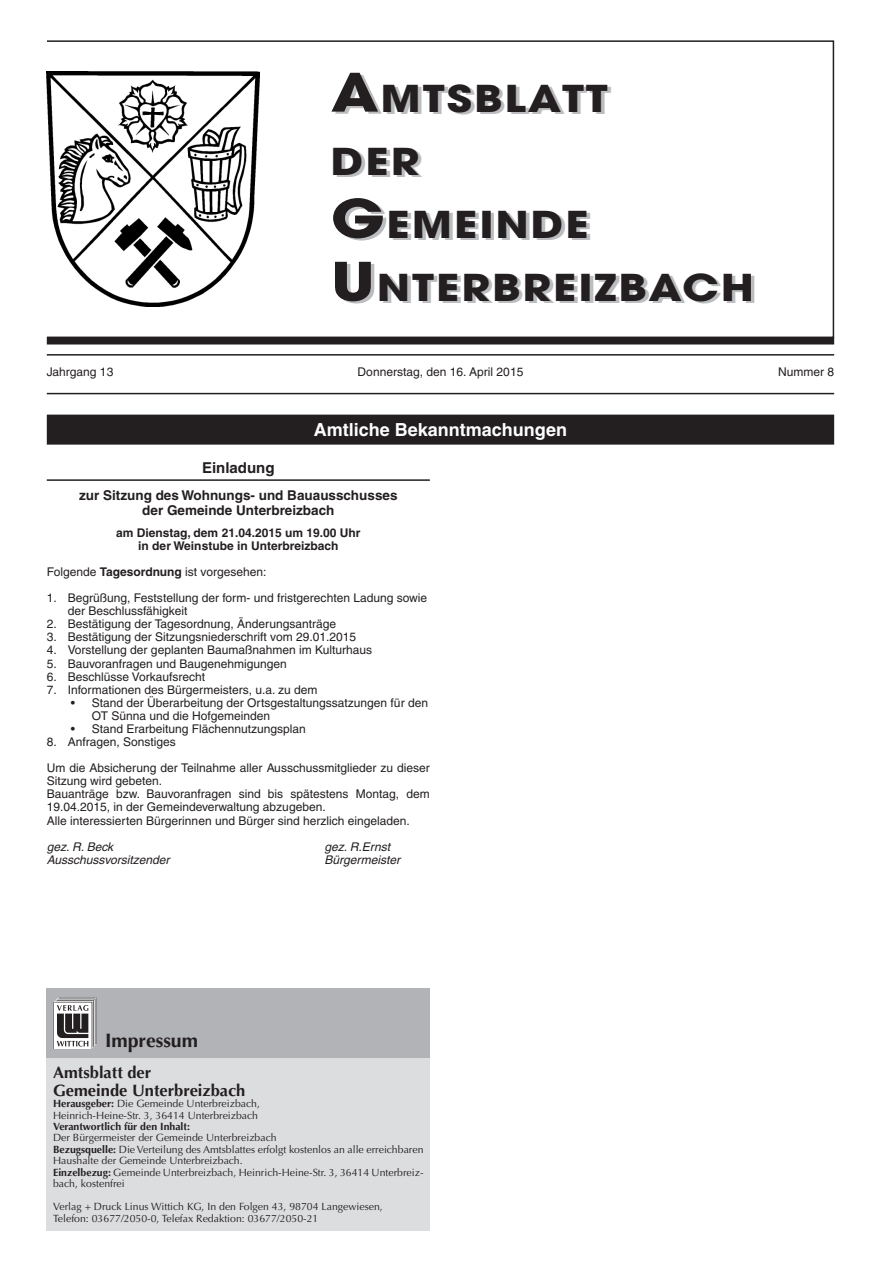
<style>
.page{position:relative;width:881px;height:1263px;background:#fff}
.page>*{position:absolute;margin:0;border:0;box-sizing:border-box;transform-origin:0 0}
.t1{font:700 36.75px "Avant Garde LT";letter-spacing:.045em;color:#231f20;scale:1.2 1}
.t2{font:700 19.5px "Optima LT";color:#231f20}
.Negativbalken{font:700 18px "Helvetica LT";color:#fff}
.t3{font:700 16.5px "Optima LT";color:#231f20}
.Überschrift_ohne_abs{font:700 15px "Helvetica LT";color:#231f20}
.Zwischenüberschrift{font:700 13.5px/14.7px "Helvetica LT";color:#231f20;text-align:center}
.Einzug_0_5{font:12px/13px "Helvetica LT";color:#231f20}
.t4{font:700 12px "Helvetica LT";color:#231f20}
.t5{font:italic 12px "Helvetica LT";color:#231f20}
.t6{font:10.5px/11.4px "Optima LT";color:#231f20}
.t7{font:700 10.5px "Optima LT";color:#231f20}
.s1{font-size:52.5px}
.s2{font-weight:700}
</style>
<div class="page">
<div style="left:47px;top:337px;width:786px;height:7px;background:#231f20"></div>
<img style="left:47px;top:72px;width:212px;height:235px">
<hr style="left:47px;top:354px;width:786px;height:2px;background:#231f20">
<hr style="left:47px;top:393px;width:786px;height:1px;background:#231f20">
<hr style="left:47px;top:479px;width:382px;height:2px;background:#231f20">
<div style="left:47px;top:415px;width:786px;height:30px;background:#231f20"></div>
<div style="left:47px;top:1047px;width:382px;height:184px;background:#dcdddf"></div>
<div style="left:47px;top:989px;width:382px;height:69px;background:#b2b3b7"></div>
<img style="left:53px;top:997px;width:44px;height:52px">
<p class="t1" style="left:331px;top:74px;width:232px"><span class="s1">A</span>MTSBLATT</p>
<p class="t1" style="left:331px;top:137px;width:75px">DER</p>
<p class="t1" style="left:331px;top:200px;width:216px"><span class="s1">G</span>EMEINDE</p>
<p class="t1" style="left:331px;top:263px;width:354px"><span class="s1">U</span>NTERBREIZBACH</p>
<p class="Einzug_0_5" style="left:47px;top:365px;width:68px">Jahrgang 13</p>
<p class="Einzug_0_5" style="left:357px;top:365px;width:167px">Donnerstag, den 16. April 2015</p>
<p class="Einzug_0_5" style="left:777px;top:365px;width:58px">Nummer 8</p>
<p class="Negativbalken" style="left:314px;top:419px;width:254px">Amtliche Bekanntmachungen</p>
<p class="Überschrift_ohne_abs" style="left:202px;top:458px;width:74px">Einladung</p>
<p class="Zwischenüberschrift" style="left:79px;top:488px;width:320px">zur Sitzung des Wohnungs- und Bauausschusses der Gemeinde Unterbreizbach</p>
<p class="t4" style="left:116px;top:525px;width:246px">am Dienstag, dem 21.04.2015 um 19.00 Uhr</p>
<p class="t4" style="left:138px;top:538px;width:201px">in der Weinstube in Unterbreizbach</p>
<p class="Einzug_0_5" style="left:47px;top:565px;width:221px">Folgende <span class="s2">Tagesordnung</span> ist vorgesehen:</p>
<p class="Einzug_0_5" style="left:68px;top:591px;width:361px;text-indent:-21px">1. Begrüßung, Feststellung der form- und fristgerechten Ladung sowie der Beschlussfähigkeit</p>
<p class="Einzug_0_5" style="left:47px;top:617px;width:291px">2. Bestätigung der Tagesordnung, Änderungsanträge</p>
<p class="Einzug_0_5" style="left:47px;top:631px;width:311px">3. Bestätigung der Sitzungsniederschrift vom 29.01.2015</p>
<p class="Einzug_0_5" style="left:47px;top:644px;width:327px">4. Vorstellung der geplanten Baumaßnahmen im Kulturhaus</p>
<p class="Einzug_0_5" style="left:47px;top:657px;width:241px">5. Bauvoranfragen und Baugenehmigungen</p>
<p class="Einzug_0_5" style="left:47px;top:670px;width:160px">6. Beschlüsse Vorkaufsrecht</p>
<p class="Einzug_0_5" style="left:47px;top:683px;width:272px">7. Informationen des Bürgermeisters, u.a. zu dem</p>
<p class="Einzug_0_5" style="left:92px;top:696px;width:337px;text-indent:-21px">• Stand der Überarbeitung der Ortsgestaltungssatzungen für den<br>OT Sünna und die Hofgemeinden</p>
<p class="Einzug_0_5" style="left:71px;top:722px;width:236px">• Stand Erarbeitung Flächennutzungsplan</p>
<p class="Einzug_0_5" style="left:47px;top:735px;width:130px">8. Anfragen, Sonstiges</p>
<p class="Einzug_0_5" style="left:47px;top:761px;width:384px">Um die Absicherung der Teilnahme aller Ausschussmitglieder zu dieser<br>Sitzung wird gebeten.</p>
<p class="Einzug_0_5" style="left:47px;top:788px;width:384px">Bauanträge bzw. Bauvoranfragen sind bis spätestens Montag, dem<br>19.04.2015, in der Gemeindeverwaltung abzugeben.</p>
<p class="Einzug_0_5" style="left:47px;top:814px;width:364px">Alle interessierten Bürgerinnen und Bürger sind herzlich eingeladen.</p>
<p class="t5" style="left:47px;top:839px;width:68px">gez. R. Beck</p>
<p class="t5" style="left:324px;top:839px;width:67px">gez. R.Ernst</p>
<p class="t5" style="left:47px;top:853px;width:124px">Ausschussvorsitzender</p>
<p class="t5" style="left:324px;top:853px;width:77px">Bürgermeister</p>
<p class="t2" style="left:105px;top:1029px;width:94px">Impressum</p>
<p class="t3" style="left:53px;top:1062px;width:100px">Amtsblatt der</p>
<p class="t3" style="left:53px;top:1080px;width:194px">Gemeinde Unterbreizbach</p>
<p class="t6" style="left:53px;top:1098px;width:208px"><span class="s2">Herausgeber:</span> Die Gemeinde Unterbreizbach,</p>
<p class="t6" style="left:53px;top:1109px;width:206px">Heinrich-Heine-Str. 3, 36414 Unterbreizbach</p>
<p class="t7" style="left:53px;top:1120px;width:138px">Verantwortlich für den Inhalt:</p>
<p class="t6" style="left:53px;top:1132px;width:225px">Der Bürgermeister der Gemeinde Unterbreizbach</p>
<p class="t6" style="left:53px;top:1144px;width:372px"><span class="s2">Bezugsquelle:</span> Die Verteilung des Amtsblattes erfolgt kostenlos an alle erreichbaren<br>Haushalte der Gemeinde Unterbreizbach.</p>
<p class="t6" style="left:53px;top:1166px;width:372px"><span class="s2">Einzelbezug:</span> Gemeinde Unterbreizbach, Heinrich-Heine-Str. 3, 36414 Unterbreiz&shy;bach, kostenfrei</p>
<p class="t6" style="left:53px;top:1201px;width:331px">Verlag + Druck Linus Wittich KG, In den Folgen 43, 98704 Langewiesen,</p>
<p class="t6" style="left:53px;top:1212px;width:267px">Telefon: 03677/2050-0, Telefax Redaktion: 03677/2050-21</p>
</div>
